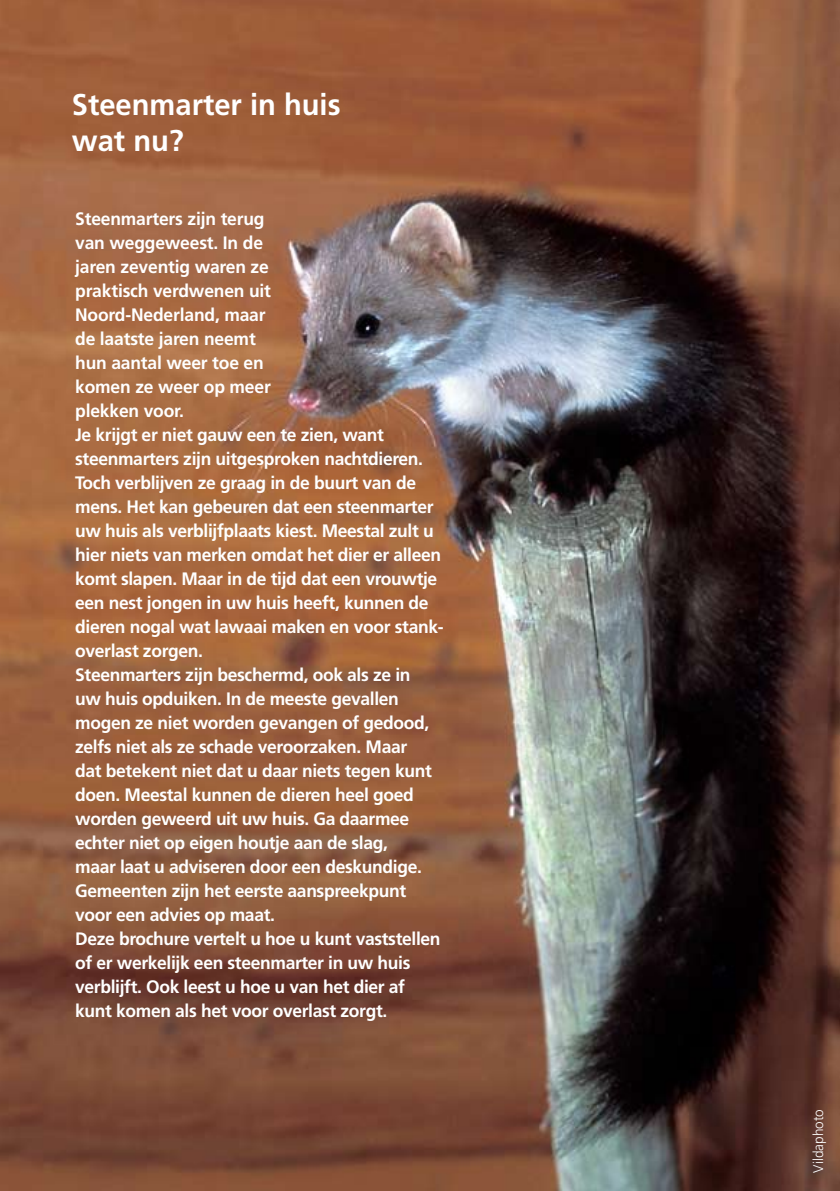
<style>
.page{position:relative;width:840px;height:1191px;background:#fff}
.page>*{position:absolute;margin:0;border:0;box-sizing:border-box;transform-origin:0 0}
.t1{font:700 30px/36px "Frutiger LT Std";color:#fff}
.t2{font:700 18px/24px "Frutiger LT Std";letter-spacing:-.02em;color:#fff}
.t3{font:300 14px "Frutiger LT Std";color:#fff}
</style>
<div class="page">
<img style="left:0;top:0;width:839px;height:1191px">
<h1 class="t1" style="left:72px;top:86px;width:270px">Steenmarter in huis wat nu?</h1>
<p class="t2" style="left:75px;top:207px;width:369px">Steenmarters zijn terug<br>van weggeweest. In de<br>jaren zeventig waren ze<br>praktisch verdwenen uit<br>Noord-Nederland, maar<br>de laatste jaren neemt<br>hun aantal weer toe en<br>komen ze weer op meer<br>plekken voor.<br>Je krijgt er niet gauw een te zien, want steenmarters zijn uitgesproken nachtdieren.<br>Toch verblijven ze graag in de buurt van de mens. Het kan gebeuren dat een steenmarter uw huis als verblijfplaats kiest. Meestal zult u hier niets van merken omdat het dier er alleen komt slapen. Maar in de tijd dat een vrouwtje een nest jongen in uw huis heeft, kunnen de dieren nogal wat lawaai maken en voor stank&shy;overlast zorgen.<br>Steenmarters zijn beschermd, ook als ze in<br>uw huis opduiken. In de meeste gevallen mogen ze niet worden gevangen of gedood, zelfs niet als ze schade veroorzaken. Maar<br>dat betekent niet dat u daar niets tegen kunt doen. Meestal kunnen de dieren heel goed worden geweerd uit uw huis. Ga daarmee echter niet op eigen houtje aan de slag,<br>maar laat u adviseren door een deskundige.<br>Gemeenten zijn het eerste aanspreekpunt voor een advies op maat.<br>Deze brochure vertelt u hoe u kunt vaststellen of er werkelijk een steenmarter in uw huis verblijft. Ook leest u hoe u van het dier af kunt komen als het voor overlast zorgt.</p>
<p class="t3" style="left:810px;top:1172px;width:65px;rotate:-90deg">Vildaphoto</p>
</div>
